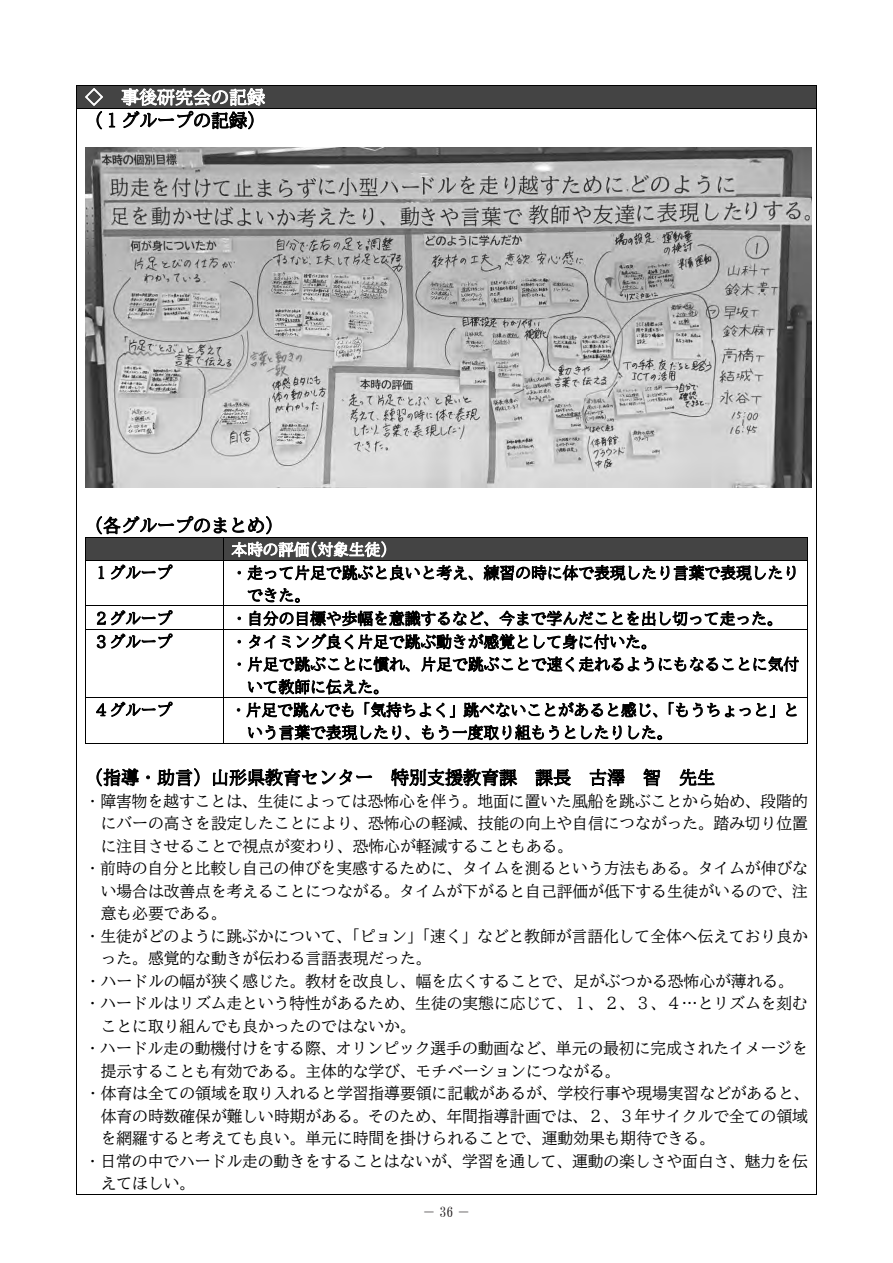
<style>
.page{position:relative;width:893px;height:1263px;background:#fff}
.page>*{position:absolute;margin:0;border:0;box-sizing:border-box;transform-origin:0 0}
.t1{font:18px "BIZ UD Mincho Medium";color:#000}
.t2{font:18px "BIZ UD Mincho Medium";color:#fff}
.t3{font:15.75px/22.5px "BIZ UD Mincho Medium";color:#000}
.t4{font:15.75px "BIZ UDP Mincho Medium";color:#fff}
.t5{font:13.8px "DFHS Mincho W3 WIN RKSJ H";color:#231f20}
</style>
<div class="page">
<div style="left:77px;top:86px;width:739px;height:22px;background:#444"></div>
<hr style="left:77px;top:85px;width:739px;height:1px;background:#000">
<svg style="left:816px;top:85px;width:1px;height:23px"></svg>
<div style="left:86px;top:537px;width:137px;height:23px;background:#444"></div>
<div style="left:224px;top:537px;width:583px;height:23px;background:#444"></div>
<hr style="left:85px;top:537px;width:722px;height:1px;background:#000">
<svg style="left:85px;top:538px;width:1px;height:22px"></svg>
<svg style="left:223px;top:538px;width:1px;height:22px"></svg>
<svg style="left:807px;top:537px;width:1px;height:23px"></svg>
<hr style="left:85px;top:560px;width:722px;height:1px;background:#000">
<hr style="left:85px;top:561px;width:1px;height:45px;background:#000">
<hr style="left:223px;top:561px;width:1px;height:45px;background:#000">
<hr style="left:807px;top:561px;width:1px;height:45px;background:#000">
<hr style="left:85px;top:606px;width:722px;height:1px;background:#000">
<svg style="left:85px;top:607px;width:1px;height:22px"></svg>
<svg style="left:223px;top:607px;width:1px;height:22px"></svg>
<svg style="left:807px;top:606px;width:1px;height:23px"></svg>
<hr style="left:85px;top:629px;width:722px;height:1px;background:#000">
<hr style="left:85px;top:630px;width:1px;height:67px;background:#000">
<hr style="left:223px;top:630px;width:1px;height:67px;background:#000">
<hr style="left:807px;top:630px;width:1px;height:67px;background:#000">
<hr style="left:85px;top:697px;width:722px;height:1px;background:#000">
<hr style="left:85px;top:698px;width:1px;height:46px;background:#000">
<hr style="left:85px;top:743px;width:138px;height:1px;background:#000">
<hr style="left:223px;top:698px;width:1px;height:46px;background:#000">
<hr style="left:224px;top:743px;width:583px;height:1px;background:#000">
<hr style="left:807px;top:698px;width:1px;height:46px;background:#000">
<hr style="left:77px;top:108px;width:739px;height:1px;background:#000">
<hr style="left:77px;top:109px;width:1px;height:1085px;background:#000">
<hr style="left:77px;top:1194px;width:739px;height:1px;background:#000">
<hr style="left:816px;top:109px;width:1px;height:1085px;background:#000">
<img style="left:85px;top:147px;width:726px;height:340px">
<p class="t2" style="left:85px;top:88px;width:181px">◇ 事後研究会の記録</p>
<p class="t1" style="left:85px;top:111px;width:181px">（１グループの記録）</p>
<p class="t1" style="left:85px;top:516px;width:199px">（各グループのまとめ）</p>
<p class="t4" style="left:231px;top:541px;width:158px">本時の評価（対象生徒）</p>
<p class="t3" style="left:94px;top:561px;width:80px">１グループ</p>
<p class="t3" style="left:247px;top:561px;width:553px;text-indent:-16px">・走って片足で跳ぶと良いと考え、練習の時に体で表現したり言葉で表現したりできた。</p>
<p class="t3" style="left:94px;top:607px;width:80px">２グループ</p>
<p class="t3" style="left:231px;top:607px;width:553px">・自分の目標や歩幅を意識するなど、今まで学んだことを出し切って走った。</p>
<p class="t3" style="left:94px;top:630px;width:80px">３グループ</p>
<p class="t3" style="left:231px;top:630px;width:427px">・タイミング良く片足で跳ぶ動きが感覚として身に付いた。</p>
<p class="t3" style="left:231px;top:653px;width:569px">・片足で跳ぶことに慣れ、片足で跳ぶことで速く走れるようにもなることに気付</p>
<p class="t3" style="left:247px;top:675px;width:143px">いて教師に伝えた。</p>
<p class="t3" style="left:94px;top:699px;width:80px">４グループ</p>
<p class="t3" style="left:247px;top:699px;width:553px;text-indent:-16px">・片足で跳んでも「気持ちよく」跳べないことがあると感じ、「もうちょっと」という言葉で表現したり、もう一度取り組もうとしたりした。</p>
<p class="t1" style="left:85px;top:768px;width:632px">（指導・助言）山形県教育センター 特別支援教育課 課長 古澤 智 先生</p>
<p class="t3" style="left:85px;top:789px;width:724px">・障害物を越すことは、生徒によっては恐怖心を伴う。地面に置いた風船を跳ぶことから始め、段階的</p>
<p class="t3" style="left:101px;top:812px;width:709px">にバーの高さを設定したことにより、恐怖心の軽減、技能の向上や自信につながった。踏み切り位置</p>
<p class="t3" style="left:101px;top:834px;width:474px">に注目させることで視点が変わり、恐怖心が軽減することもある。</p>
<p class="t3" style="left:85px;top:857px;width:725px">・前時の自分と比較し自己の伸びを実感するために、タイムを測るという方法もある。タイムが伸びな</p>
<p class="t3" style="left:101px;top:879px;width:709px">い場合は改善点を考えることにつながる。タイムが下がると自己評価が低下する生徒がいるので、注</p>
<p class="t3" style="left:101px;top:902px;width:127px">意も必要である。</p>
<p class="t3" style="left:85px;top:924px;width:724px">・生徒がどのように跳ぶかについて、「ピョン」「速く」などと教師が言語化して全体へ伝えており良か</p>
<p class="t3" style="left:101px;top:947px;width:332px">った。感覚的な動きが伝わる言語表現だった。</p>
<p class="t3" style="left:85px;top:969px;width:710px">・ハードルの幅が狭く感じた。教材を改良し、幅を広くすることで、足がぶつかる恐怖心が薄れる。</p>
<p class="t3" style="left:85px;top:992px;width:725px">・ハードルはリズム走という特性があるため、生徒の実態に応じて、１、２、３、４…とリズムを刻む</p>
<p class="t3" style="left:101px;top:1014px;width:316px">ことに取り組んでも良かったのではないか。</p>
<p class="t3" style="left:85px;top:1037px;width:725px">・ハードル走の動機付けをする際、オリンピック選手の動画など、単元の最初に完成されたイメージを</p>
<p class="t3" style="left:101px;top:1059px;width:521px">提示することも有効である。主体的な学び、モチベーションにつながる。</p>
<p class="t3" style="left:85px;top:1082px;width:726px">・体育は全ての領域を取り入れると学習指導要領に記載があるが、学校行事や現場実習などがあると、</p>
<p class="t3" style="left:101px;top:1104px;width:709px">体育の時数確保が難しい時期がある。そのため、年間指導計画では、２、３年サイクルで全ての領域</p>
<p class="t3" style="left:101px;top:1127px;width:616px">を網羅すると考えても良い。単元に時間を掛けられることで、運動効果も期待できる。</p>
<p class="t3" style="left:85px;top:1149px;width:724px">・日常の中でハードル走の動きをすることはないが、学習を通して、運動の楽しさや面白さ、魅力を伝</p>
<p class="t3" style="left:101px;top:1172px;width:96px">えてほしい。</p>
<p class="t5" style="left:422px;top:1205px;width:50px">－36－</p>
</div>
